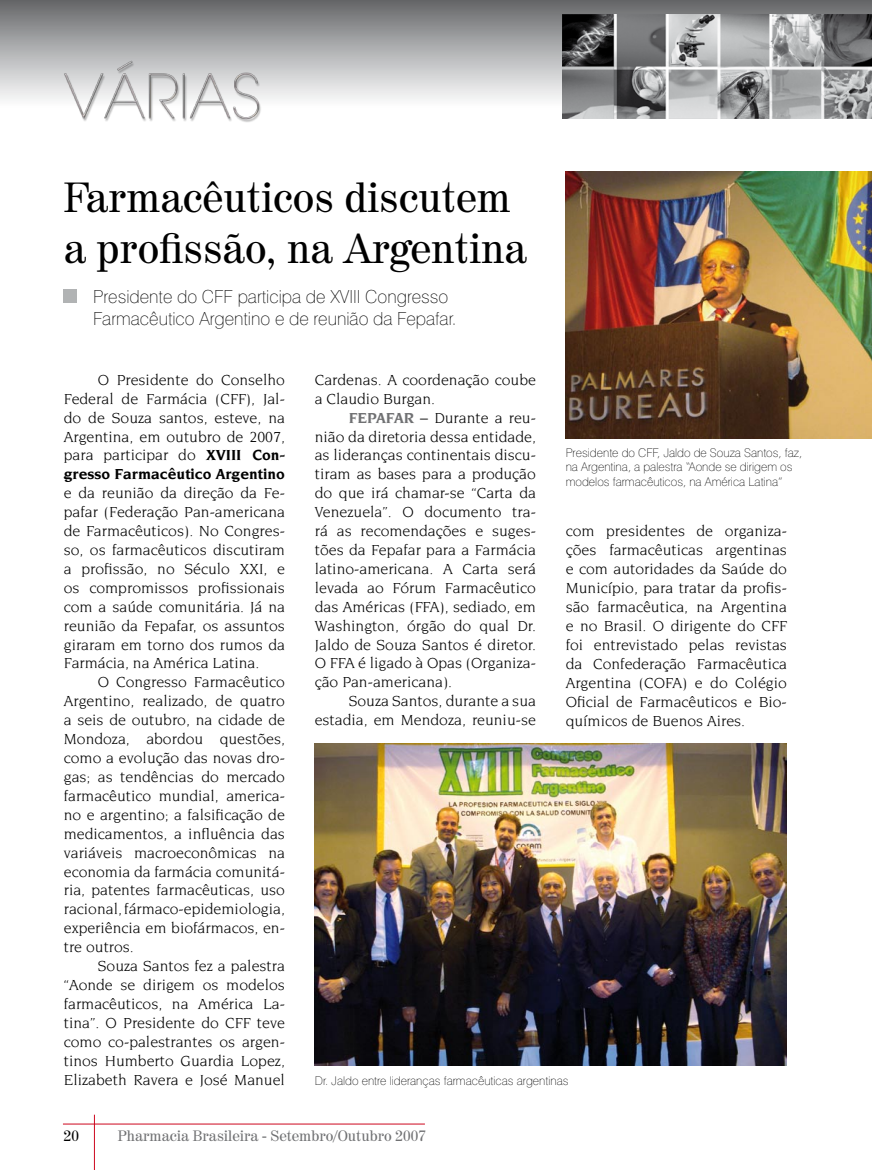
<style>
.page{position:relative;width:872px;height:1170px;background:#fff}
.page>*{position:absolute;margin:0;border:0;box-sizing:border-box;transform-origin:0 0}
.t1{font:42px/50.4px "Century 725 BT";color:#000}
.t2{font:100 18px/21.6px "Swiss 721 BT";color:#000}
.t3{font:15.75px/18.9px "Novarese";color:#000;text-align:justify}
.t4{font:15px "Century 725 BT";color:#707173}
.t5{font:15px "Century 725 BT";color:#000}
.t6{font:100 12px/14.4px "Swiss 721 BT";color:#000}
.s1{font-weight:700}
.s2{font-weight:700;color:#707173}
</style>
<div class="page">
<hr style="left:94px;top:1114px;width:1px;height:55px;background:#cd071e">
<hr style="left:63px;top:1123px;width:362px;height:1px;background:#cd071e">
<svg style="left:0;top:0;width:872px;height:119px"></svg>
<img style="left:563px;top:15px;width:309px;height:103px">
<img style="left:56px;top:59px;width:221px;height:63px">
<img style="left:566px;top:171px;width:306px;height:267px">
<div style="left:64px;top:289px;width:13px;height:14px;background:#b1b3b4"></div>
<img style="left:315px;top:743px;width:472px;height:322px">
<h1 class="t1" style="left:64px;top:172px;width:465px">Farmacêuticos discutem a profissão, na Argentina</h1>
<p class="t2" style="left:93px;top:286px;width:365px">Presidente do CFF participa de XVIII Congresso<br>Farmacêutico Argentino e de reunião da Fepafar.</p>
<p class="t3" style="left:64px;top:370px;width:223px;text-indent:34px">O Presidente do Conselho Federal de Farmácia (CFF), Jal&shy;do de Souza santos, esteve, na Argentina, em outubro de 2007, para participar do <span class="s1">XVIII Con&shy;gresso Farmacêutico Argentino</span></p>
<p class="t3" style="left:64px;top:483px;width:223px">e da reunião da direção da Fe&shy;pafar (Federação Pan-americana de Farmacêuticos). No Congres&shy;so, os farmacêuticos discutiram a profissão, no Século XXI, e os compromissos profissionais com a saúde comunitária. Já na reunião da Fepafar, os assuntos giraram em torno dos rumos da Farmácia, na América Latina.</p>
<p class="t3" style="left:64px;top:672px;width:223px;text-indent:34px">O Congresso Farmacêutico Argentino, realizado, de quatro a seis de outubro, na cidade de Mondoza, abordou questões, como a evolução das novas dro&shy;gas; as tendências do mercado farmacêutico mundial, america&shy;no e argentino; a falsificação de medicamentos, a influência das variáveis macroeconômicas na economia da farmácia comunitá&shy;ria, patentes farmacêuticas, uso racional, fármaco-epidemiologia, experiência em biofármacos, en&shy;tre outros.</p>
<p class="t3" style="left:64px;top:956px;width:223px;text-indent:34px">Souza Santos fez a palestra “Aonde se dirigem os modelos farmacêuticos, na América La&shy;tina”. O Presidente do CFF teve como co-palestrantes os argen&shy;tinos Humberto Guardia Lopez, Elizabeth Ravera e José Manuel</p>
<p class="t3" style="left:315px;top:370px;width:223px">Cardenas. A coordenação coube a Claudio Burgan.</p>
<p class="t3" style="left:315px;top:408px;width:223px;text-indent:34px"><span class="s2">FEPAFAR</span> – Durante a reu&shy;nião da diretoria dessa entidade, as lideranças continentais discu&shy;tiram as bases para a produção do que irá chamar-se “Carta da Venezuela”. O documento tra&shy;rá as recomendações e suges&shy;tões da Fepafar para a Farmácia latino-americana. A Carta será levada ao Fórum Farmacêutico das Américas (FFA), sediado, em Washington, órgão do qual Dr.<br>Jaldo de Souza Santos é diretor.<br>O FFA é ligado à Opas (Organiza&shy;ção Pan-americana).</p>
<p class="t3" style="left:315px;top:691px;width:223px;text-align:right">Souza Santos, durante a sua estadia, em Mendoza, reuniu-se</p>
<p class="t6" style="left:566px;top:445px;width:238px">Presidente do CFF, Jaldo de Souza Santos, faz, na Argentina, a palestra “Aonde se dirigem os modelos farmacêuticos, na América Latina”</p>
<p class="t3" style="left:566px;top:521px;width:223px">com presidentes de organiza&shy;ções farmacêuticas argentinas e com autoridades da Saúde do Município, para tratar da profis&shy;são farmacêutica, na Argentina e no Brasil. O dirigente do CFF foi entrevistado pelas revistas da Confederação Farmacêutica Argentina (COFA) e do Colégio Oficial de Farmacêuticos e Bio&shy;químicos de Buenos Aires.</p>
<p class="t6" style="left:315px;top:1072px;width:255px">Dr. Jaldo entre lideranças farmacêuticas argentinas</p>
<p class="t5" style="left:64px;top:1125px;width:17px">20</p>
<p class="t4" style="left:118px;top:1125px;width:309px">Pharmacia Brasileira - Setembro/Outubro 2007</p>
</div>
